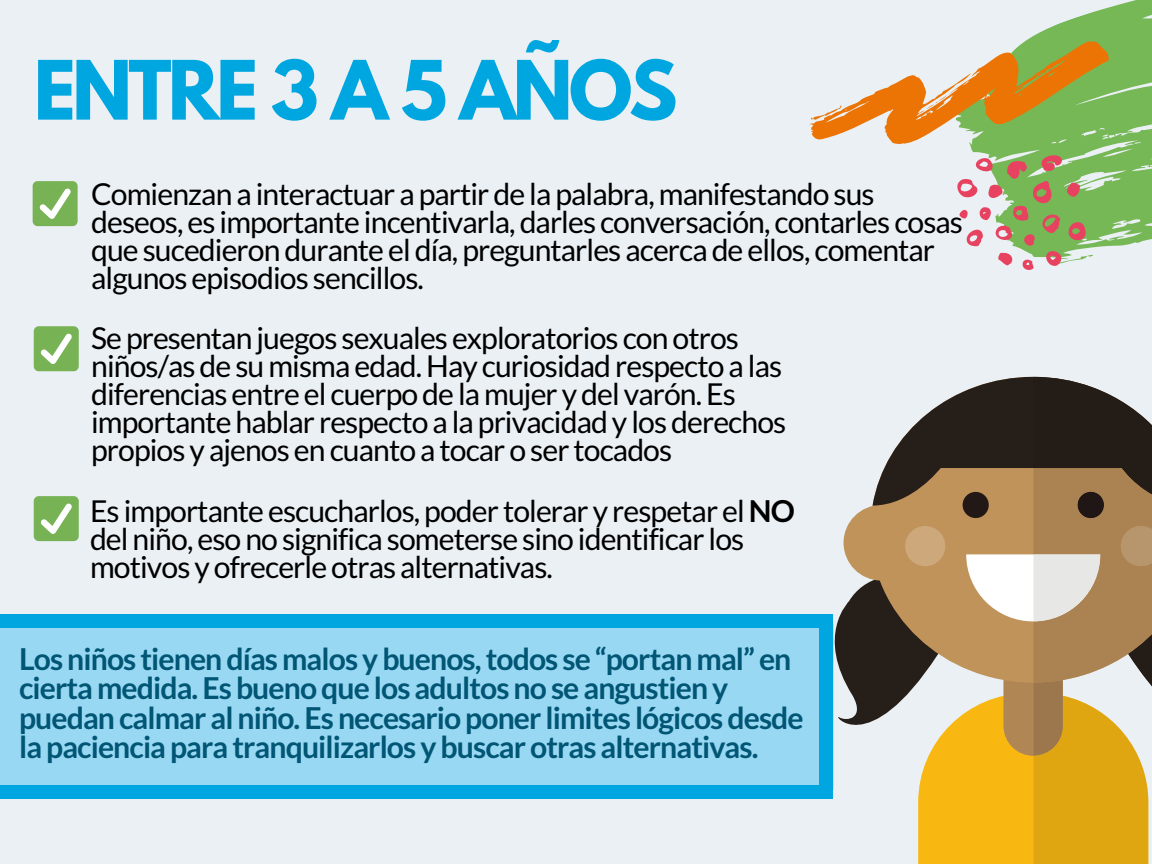
<style>
.page{position:relative;width:1152px;height:864px;background:#eaf0f4}
.page>*{position:absolute;margin:0;border:0;box-sizing:border-box;transform-origin:0 0}
.t1{font:700 72.45px "League Spartan";letter-spacing:-.05em;color:#00a6e0}
.t2{font:30.15px/28.2px "Lato";letter-spacing:-.03em;color:#000}
.t3{font:700 30.15px/29.2px "Lato";letter-spacing:-.03em;color:#005674}
.s1{font-weight:700}
</style>
<div class="page">
<svg style="left:1058px;top:0;width:94px;height:247px;fill:#76b856"></svg>
<svg style="left:809px;top:24px;width:310px;height:149px"></svg>
<svg style="left:925px;top:95px;width:23px;height:14px"></svg>
<svg style="left:957px;top:155px;width:138px;height:115px"></svg>
<div style="left:33px;top:181px;width:45px;height:45px;background:#77b255;border-radius:5px"></div>
<svg style="left:39px;top:188px;width:32px;height:31px"></svg>
<div style="left:34px;top:326px;width:45px;height:45px;background:#77b255;border-radius:5px"></div>
<svg style="left:41px;top:333px;width:31px;height:31px"></svg>
<div style="left:34px;top:496px;width:45px;height:45px;background:#77b255;border-radius:5px"></div>
<svg style="left:41px;top:503px;width:31px;height:31px"></svg>
<div style="left:0;top:624px;width:834px;height:165px;background:#99d8f3"></div>
<div style="left:819px;top:785px;width:14px;height:14px;background:#00a6e0"></div>
<div style="left:819px;top:627px;width:14px;height:159px;background:#00a6e0"></div>
<div style="left:0;top:785px;width:820px;height:14px;background:#00a6e0"></div>
<div style="left:819px;top:614px;width:14px;height:14px;background:#00a6e0"></div>
<div style="left:0;top:614px;width:820px;height:14px;background:#00a6e0"></div>
<svg style="left:835px;top:377px;width:317px;height:487px"></svg>
<h1 class="t1" style="left:34px;top:54px;width:645px">ENTRE 3 A 5 AÑOS</h1>
<p class="t2" style="left:91px;top:179px;width:873px">Comienzan a interactuar a partir de la palabra, manifestando sus deseos, es importante incentivarla, darles conversación, contarles cosas que sucedieron durante el día, preguntarles acerca de ellos, comentar algunos episodios sencillos.</p>
<p class="t2" style="left:91px;top:323px;width:697px">Se presentan juegos sexuales exploratorios con otros niños/as de su misma edad. Hay curiosidad respecto a las diferencias entre el cuerpo de la mujer y del varón. Es importante hablar respecto a la privacidad y los derechos propios y ajenos en cuanto a tocar o ser tocados</p>
<p class="t2" style="left:90px;top:496px;width:706px">Es importante escucharlos, poder tolerar y respetar el <span class="s1">NO </span>del niño, eso no significa someterse sino identificar los motivos y ofrecerle otras alternativas.</p>
<p class="t3" style="left:19px;top:644px;width:786px">Los niños tienen días malos y buenos, todos se “portan mal” en cierta medida. Es bueno que los adultos no se angustien y puedan calmar al niño. Es necesario poner limites lógicos desde la paciencia para tranquilizarlos y buscar otras alternativas.</p>
</div>
